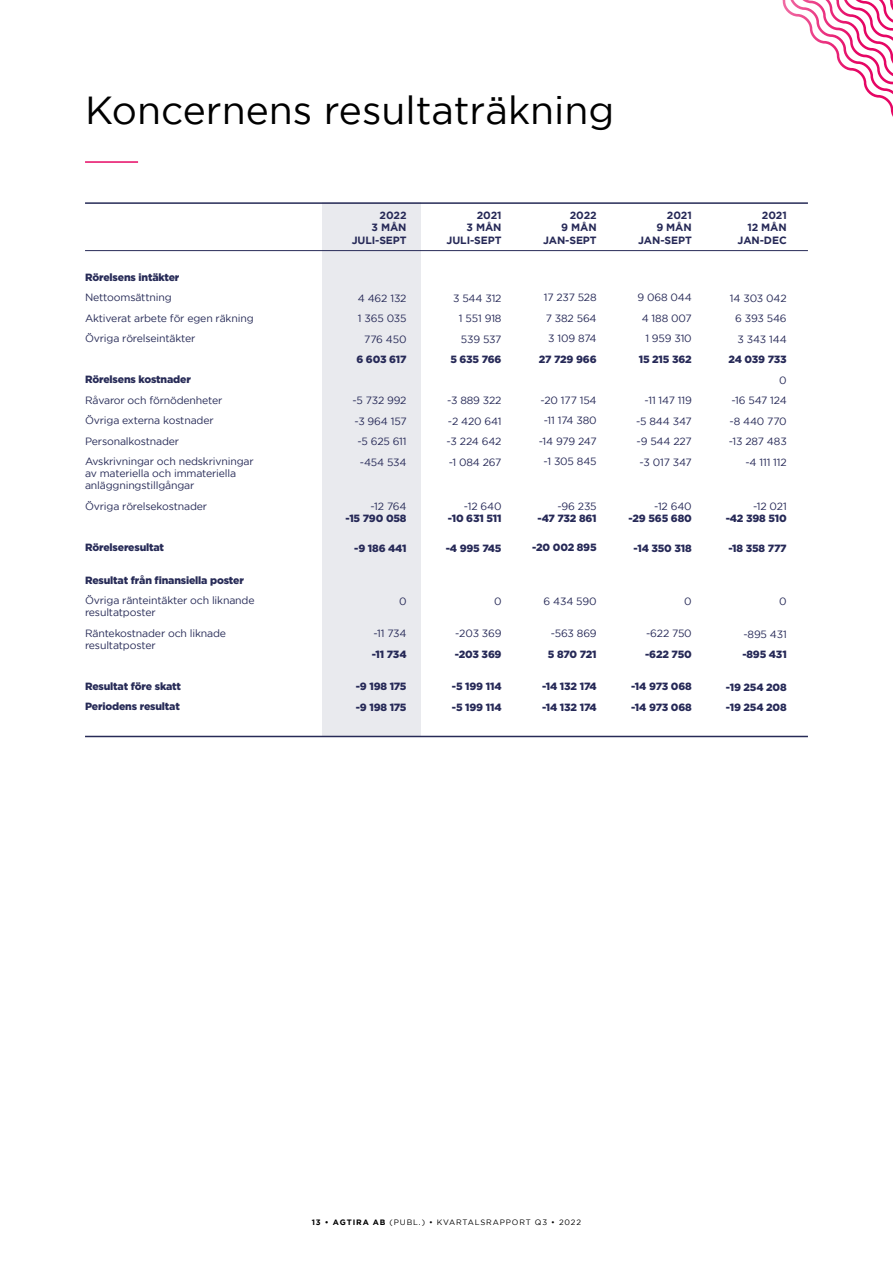
<style>
.page{position:relative;width:893px;height:1263px;background:#fff}
.page>*{position:absolute;margin:0;border:0;box-sizing:border-box;transform-origin:0 0}
.t1{font:39px "Gotham";color:#000}
.t2{font:10.5px/20.5px "Gotham";letter-spacing:-.015em;color:#262957;text-align:right}
.t3{font:10.5px/20.5px "Gotham";letter-spacing:-.015em;color:#272b57}
.t4{font:900 10.5px/20.5px "Gotham";letter-spacing:-.015em;color:#262957}
.t5{font:900 10.5px/20.5px "Gotham";letter-spacing:-.015em;color:#272b57}
.t6{font:700 10.5px/12.8px "Gotham";letter-spacing:-.01em;color:#262957;text-align:right}
.t7{font:7.8px "Gotham";letter-spacing:.11em;color:#000}
.s1{font-weight:700}
</style>
<div class="page">
<hr style="left:85px;top:202px;width:723px;height:2px;background:#272b57">
<hr style="left:85px;top:250px;width:723px;height:1px;background:#272b57">
<hr style="left:85px;top:736px;width:723px;height:1px;background:#272b57">
<hr style="left:85px;top:161px;width:53px;height:2px;background:#e60965">
<div style="left:322px;top:202px;width:98px;height:534px;background:#e9eaee"></div>
<svg style="left:782px;top:0;width:111px;height:117px"></svg>
<h1 class="t1" style="left:85px;top:89px;width:531px">Koncernens resultaträkning</h1>
<p class="t5" style="left:85px;top:267px;width:96px">Rörelsens intäkter</p>
<p class="t3" style="left:85px;top:287px;width:170px">Nettoomsättning<br>Aktiverat arbete för egen räkning<br>Övriga rörelseintäkter</p>
<p class="t5" style="left:85px;top:369px;width:107px">Rörelsens kostnader</p>
<p class="t3" style="left:85px;top:390px;width:170px">Råvaror och förnödenheter<br>Övriga externa kostnader<br>Personalkostnader<br>Avskrivningar och nedskrivningar</p>
<p class="t3" style="left:85px;top:468px;width:153px;line-height:12px">av materiella och immateriella anläggningstillgångar</p>
<p class="t3" style="left:85px;top:496px;width:124px">Övriga rörelsekostnader</p>
<p class="t5" style="left:85px;top:537px;width:81px">Rörelseresultat</p>
<p class="t5" style="left:85px;top:569px;width:160px">Resultat från finansiella poster</p>
<p class="t3" style="left:85px;top:594px;width:171px;line-height:12px">Övriga ränteintäkter och liknande resultatposter</p>
<p class="t3" style="left:85px;top:627px;width:143px;line-height:12px">Räntekostnader och liknade resultatposter</p>
<p class="t5" style="left:85px;top:675px;width:98px">Resultat före skatt<br>Periodens resultat</p>
<p class="t6" style="left:543px;top:208px;width:55px">2022<br>9 MÅN<br>JAN-SEPT</p>
<p class="t6" style="left:352px;top:208px;width:56px">2022<br>3 MÅN<br>JULI-SEPT</p>
<p class="t6" style="left:638px;top:208px;width:55px">2021<br>9 MÅN<br>JAN-SEPT</p>
<p class="t6" style="left:447px;top:208px;width:56px">2021<br>3 MÅN<br>JULI-SEPT</p>
<p class="t2" style="left:358px;top:287px;width:50px">4 462 132<br>1 365 035<br>776 450</p>
<p class="t4" style="left:356px;top:349px;width:52px">6 603 617</p>
<p class="t2" style="left:352px;top:390px;width:56px">-5 732 992 -3 964 157 -5 625 611 -454 534</p>
<p class="t3" style="left:370px;top:496px;width:38px">-12 764</p>
<p class="t4" style="left:346px;top:508px;width:63px">-15 790 058</p>
<p class="t4" style="left:354px;top:537px;width:54px">-9 186 441</p>
<p class="t2" style="left:399px;top:590px;width:9px">0</p>
<p class="t2" style="left:373px;top:623px;width:35px">-11 734</p>
<p class="t4" style="left:372px;top:643px;width:36px">-11 734</p>
<p class="t4" style="left:356px;top:676px;width:52px">-9 198 175 -9 198 175</p>
<p class="t2" style="left:459px;top:287px;width:44px;text-align:justify;text-indent:-6px">3 544 312<br>1 551 918<br>539 537</p>
<p class="t4" style="left:450px;top:349px;width:53px">5 635 766</p>
<p class="t2" style="left:447px;top:390px;width:56px;text-align:justify">-3 889 322 -2 420 641 -3 224 642 -1 084 267</p>
<p class="t2" style="left:464px;top:496px;width:39px">-12 640</p>
<p class="t4" style="left:448px;top:508px;width:55px">-10 631 511</p>
<p class="t4" style="left:446px;top:537px;width:57px">-4 995 745</p>
<p class="t2" style="left:494px;top:590px;width:9px">0</p>
<p class="t2" style="left:455px;top:623px;width:48px">-203 369</p>
<p class="t4" style="left:455px;top:643px;width:48px">-203 369</p>
<p class="t4" style="left:452px;top:676px;width:51px">-5 199 114 -5 199 114</p>
<p class="t2" style="left:544px;top:287px;width:54px;text-align:justify">17 237 528<br>7 382 564<br>3 109 874</p>
<p class="t4" style="left:539px;top:349px;width:59px">27 729 966</p>
<p class="t2" style="left:539px;top:390px;width:59px;text-align:center">-20 177 154 -11 174 380 -14 979 247 -1 305 845</p>
<p class="t2" style="left:557px;top:496px;width:41px">-96 235</p>
<p class="t4" style="left:538px;top:508px;width:61px">-47 732 861</p>
<p class="t4" style="left:532px;top:537px;width:66px">-20 002 895</p>
<p class="t2" style="left:544px;top:590px;width:55px">6 434 590</p>
<p class="t2" style="left:551px;top:623px;width:47px">-563 869</p>
<p class="t4" style="left:548px;top:643px;width:50px">5 870 721</p>
<p class="t4" style="left:542px;top:676px;width:56px">-14 132 174 -14 132 174</p>
<p class="t2" style="left:637px;top:287px;width:56px">9 068 044<br>4 188 007<br>1 959 310</p>
<p class="t4" style="left:639px;top:349px;width:55px">15 215 362</p>
<p class="t2" style="left:636px;top:390px;width:57px">-11 147 119 -5 844 347 -9 544 227 -3 017 347</p>
<p class="t2" style="left:654px;top:496px;width:39px">-12 640</p>
<p class="t4" style="left:628px;top:508px;width:65px">-29 565 680</p>
<p class="t4" style="left:634px;top:537px;width:60px">-14 350 318</p>
<p class="t2" style="left:684px;top:590px;width:9px">0</p>
<p class="t2" style="left:646px;top:623px;width:47px">-622 750</p>
<p class="t4" style="left:645px;top:643px;width:48px">-622 750</p>
<p class="t4" style="left:631px;top:676px;width:62px">-14 973 068 -14 973 068</p>
<p class="t6" style="left:738px;top:208px;width:51px">2021<br>12 MÅN<br>JAN-DEC</p>
<p class="t2" style="left:735px;top:287px;width:53px;text-align:justify;text-indent:-5px">14 303 042<br>6 393 546<br>3 343 144</p>
<p class="t4" style="left:729px;top:349px;width:60px">24 039 733</p>
<p class="t2" style="left:729px;top:369px;width:60px">0<br>-16 547 124 -8 440 770 -13 287 483 -4 111 112</p>
<p class="t2" style="left:753px;top:496px;width:35px">-12 021</p>
<p class="t4" style="left:726px;top:508px;width:63px">-42 398 510</p>
<p class="t4" style="left:728px;top:538px;width:60px">-18 358 777</p>
<p class="t2" style="left:779px;top:591px;width:9px">0</p>
<p class="t2" style="left:743px;top:623px;width:45px">-895 431</p>
<p class="t4" style="left:742px;top:644px;width:46px">-895 431</p>
<p class="t4" style="left:726px;top:676px;width:62px">-19 254 208 -19 254 208</p>
<p class="t7" style="left:312px;top:1218px;width:271px"><span class="s1">13 • AGTIRA AB</span> (PUBL.) • KVARTALSRAPPORT Q3 • 2022</p>
</div>
